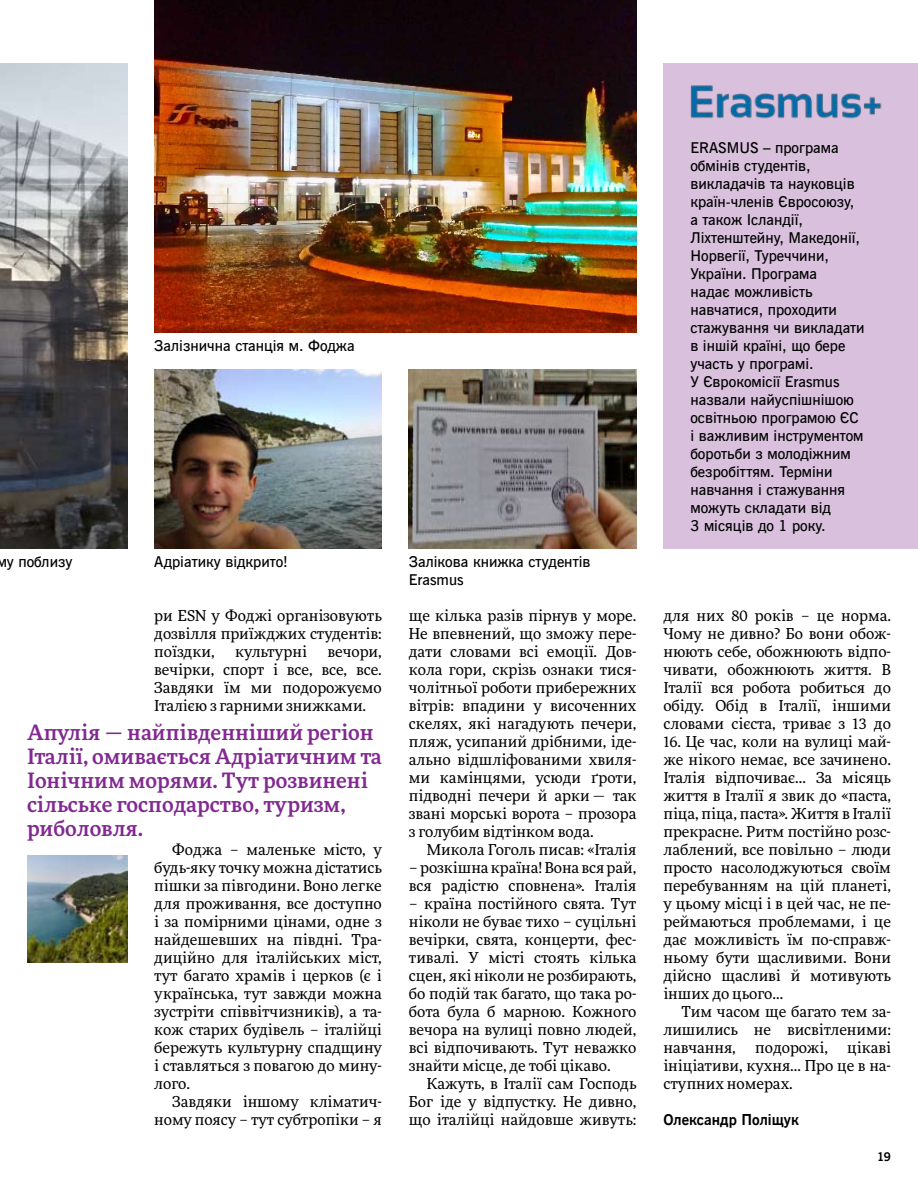
<style>
.page{position:relative;width:918px;height:1188px;background:#fff}
.page>*{position:absolute;margin:0;border:0;box-sizing:border-box;transform-origin:0 0}
.t1{font:500 21px/24px "More Pro";color:#812990}
.t2{font:15px/18px "More Pro";color:#000;text-align:justify}
.t3{font:600 15px/18px "News Gothic BT Web";color:#000}
.t4{font:700 15px "News Gothic BT Web";color:#000}
.t5{font:700 12px "News Gothic BT Web";color:#000}
</style>
<div class="page">
<img style="left:154px;top:0;width:482px;height:333px">
<img style="left:154px;top:369px;width:228px;height:180px">
<img style="left:409px;top:369px;width:227px;height:180px">
<img style="left:0;top:63px;width:127px;height:486px">
<div style="left:663px;top:63px;width:255px;height:486px;background:#d9c1de"></div>
<img style="left:690px;top:85px;width:192px;height:34px">
<img style="left:27px;top:855px;width:100px;height:108px">
<p class="t3" style="left:154px;top:337px;width:202px">Залізнична станція м. Фоджа</p>
<p class="t3" style="left:-3px;top:553px;width:78px">му поблизу</p>
<p class="t3" style="left:154px;top:553px;width:135px">Адріатику відкрито!</p>
<p class="t2" style="left:154px;top:606px;width:229px">ри ESN у Фоджі організовують дозвілля приїжджих студентів: поїздки,</p>
<p class="t2" style="left:235px;top:642px;width:73px">культурні</p>
<p class="t2" style="left:154px;top:642px;width:229px;text-indent:173px">вечори, вечірки, спорт і все, все, все.<br>Завдяки їм ми подорожуємо Італією з гарними знижками.</p>
<h1 class="t1" style="left:27px;top:719px;width:356px">Апулія — найпівденніший регіон<br>Італії, омивається Адріатичним та<br>Іонічним морями. Тут розвинені сільське господарство, туризм, риболовля.</h1>
<p class="t2" style="left:154px;top:840px;width:229px;text-indent:18px">Фоджа – маленьке місто, у будь-яку точку можна дістатись пішки за півгодини. Воно легке для проживання, все доступно і за помірними цінами, одне з найдешевших на півдні. Тра&shy;диційно для італійських міст, тут багато храмів і церков (є і українська, тут завжди можна зустріти співвітчизників), а та&shy;кож старих будівель – італійці бережуть культурну спадщину і ставляться з повагою до мину&shy;лого.</p>
<p class="t2" style="left:154px;top:1092px;width:229px;text-align:right">Завдяки іншому кліматич&shy;ному поясу – тут субтропіки – я</p>
<p class="t3" style="left:409px;top:553px;width:183px">Залікова книжка студентів<br>Erasmus</p>
<p class="t2" style="left:409px;top:606px;width:229px">ще кілька разів пірнув у море.<br>Не впевнений, що зможу пере&shy;дати словами всі емоції. Дов&shy;кола гори, скрізь ознаки тися&shy;чолітньої роботи прибережних вітрів: впадини у височенних скелях, які нагадують печери, пляж, усипаний дрібними, іде&shy;ально відшліфованими хвиля&shy;ми камінцями, усюди ґроти, підводні печери й арки — так звані морські ворота – прозора з голубим відтінком вода.</p>
<p class="t2" style="left:427px;top:840px;width:211px">Микола Гоголь писав: «Італія</p>
<p class="t2" style="left:409px;top:858px;width:229px">– розкішна країна! Вона вся рай, вся радістю сповнена». Італія</p>
<p class="t2" style="left:409px;top:894px;width:229px">– країна постійного свята. Тут ніколи не буває тихо – суцільні вечірки, свята, концерти, фес&shy;тивалі. У місті стоять кілька сцен, які ніколи не розбирають, бо подій так багато, що така ро&shy;бота була б марною. Кожного вечора на вулиці повно людей, всі відпочивають. Тут неважко знайти місце, де тобі цікаво.</p>
<p class="t2" style="left:409px;top:1074px;width:229px;text-indent:18px">Кажуть, в Італії сам Господь Бог іде у відпустку. Не дивно, що італійці найдовше живуть:</p>
<p class="t3" style="left:690px;top:139px;width:176px">ERASMUS – програма обмінів студентів, викладачів та науковців країн-членів Євросоюзу, а також Ісландії,<br>Ліхтенштейну, Македонії,<br>Норвегії, Туреччини,<br>України. Програма<br>надає можливість навчатися, проходити стажування чи викладати в іншій країні, що бере участь у програмі.<br>У Єврокомісії Erasmus назвали найуспішнішою освітньою програмою ЄС і важливим інструментом боротьби з молодіжним безробіттям. Терміни навчання і стажування можуть складати від<br>3 місяців до 1 року.</p>
<p class="t2" style="left:663px;top:606px;width:229px">для них 80 років – це норма.<br>Чому не дивно? Бо вони обож&shy;нюють себе, обожнюють відпо&shy;чивати, обожнюють життя. В Італії вся робота робиться до обіду. Обід в Італії, іншими словами сієста, триває з 13 до</p>
<p class="t2" style="left:663px;top:732px;width:229px">16. Це час, коли на вулиці май&shy;же нікого немає, все зачинено.<br>Італія відпочиває… За місяць життя в Італії я звик до «паста, піца, піца, паста». Життя в Італії прекрасне. Ритм постійно розс&shy;лаблений, все повільно – люди просто насолоджуються своїм перебуванням на цій планеті, у цьому місці і в цей час, не пе&shy;реймаються проблемами, і це дає можливість їм по-справж&shy;ньому бути щасливими. Вони дійсно щасливі й мотивують інших до цього…</p>
<p class="t2" style="left:663px;top:1002px;width:229px;text-indent:18px">Тим часом ще багато тем за&shy;лишились не висвітленими: навчання,</p>
<p class="t2" style="left:663px;top:1038px;width:229px;text-indent:184px">цікаві ініціативи, кухня… Про це в на&shy;ступних номерах.</p>
<p class="t4" style="left:663px;top:1111px;width:137px">Олександр Поліщук</p>
<p class="t2" style="left:755px;top:1038px;width:74px">подорожі,</p>
<p class="t5" style="left:877px;top:1149px;width:14px">19</p>
</div>
